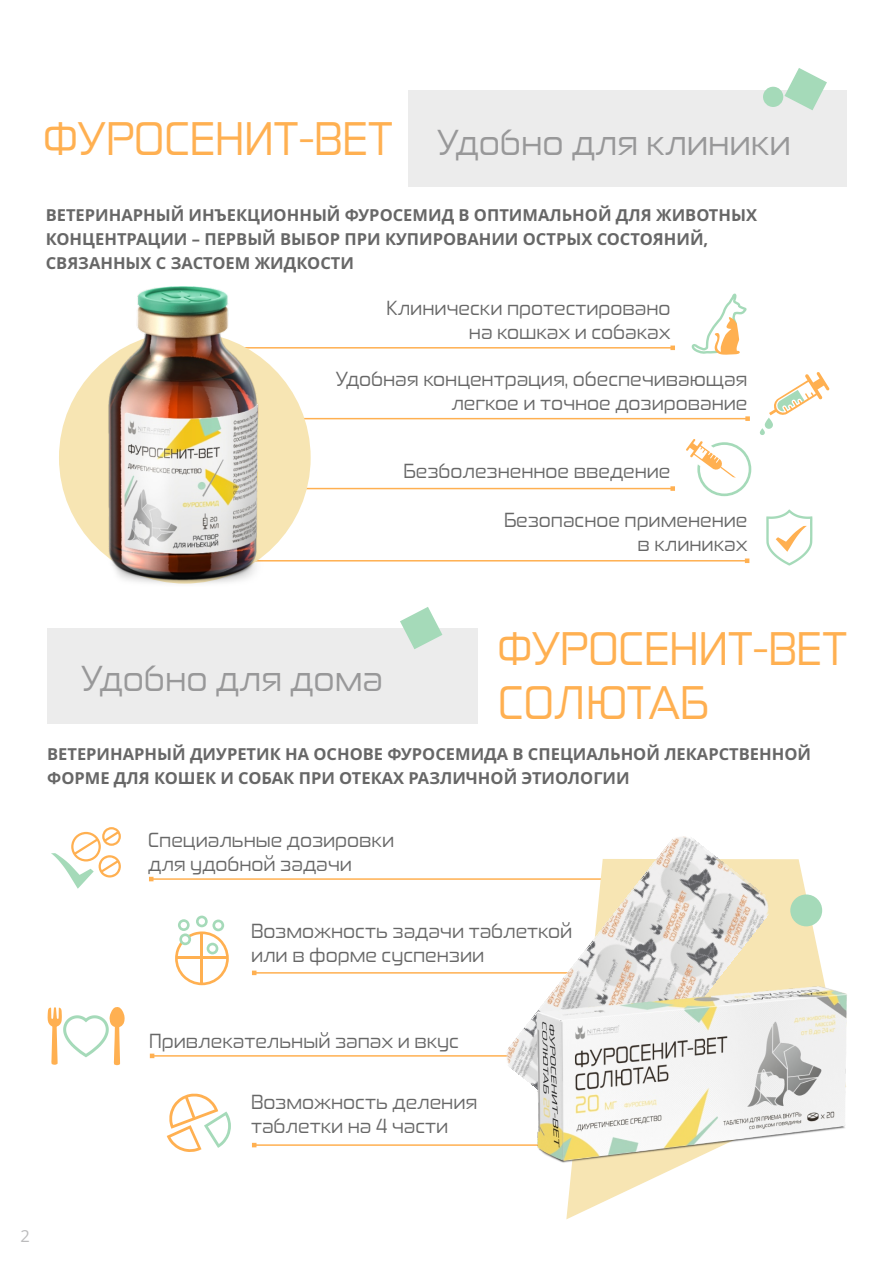
<style>
.page{position:relative;width:893px;height:1263px;background:#fff}
.page>*{position:absolute;margin:0;border:0;box-sizing:border-box;transform-origin:0 0}
.t1{font:45px/54px "Zekton Rg";color:#ffb051}
.t2{font:34.5px "Zekton Rg";color:#989899}
.t3{font:19.5px/24px "Zekton Rg";color:#676767;text-align:right}
.t4{font:700 16.5px/24px "Open Sans";color:#676767}
.t5{font:16.5px "Open Sans";color:#bcbcbd}
</style>
<div class="page">
<svg style="left:307px;top:486px;width:368px;height:5px"></svg>
<div style="left:408px;top:91px;width:438px;height:96px;background:#ececec"></div>
<svg style="left:784px;top:68px;width:43px;height:42px"></svg>
<svg style="left:304px;top:416px;width:446px;height:5px"></svg>
<svg style="left:269px;top:346px;width:406px;height:4px"></svg>
<svg style="left:269px;top:558px;width:480px;height:5px"></svg>
<div style="left:59px;top:332px;width:252px;height:251px;background:#f7e5b3;border-radius:50%"></div>
<div style="left:47px;top:628px;width:431px;height:95px;background:#ececec"></div>
<svg style="left:400px;top:607px;width:42px;height:42px"></svg>
<div style="left:763px;top:87px;width:20px;height:20px;background:#a5dab9;border-radius:50%"></div>
<svg style="left:149px;top:877px;width:351px;height:4px"></svg>
<svg style="left:252px;top:970px;width:248px;height:5px"></svg>
<svg style="left:150px;top:1053px;width:350px;height:5px"></svg>
<svg style="left:252px;top:1143px;width:279px;height:4px"></svg>
<svg style="left:48px;top:1007px;width:77px;height:58px"></svg>
<svg style="left:566px;top:859px;width:258px;height:360px"></svg>
<div style="left:790px;top:894px;width:32px;height:32px;background:#a5dab9;border-radius:50%"></div>
<svg style="left:167px;top:1093px;width:64px;height:59px"></svg>
<img style="left:500px;top:836px;width:276px;height:248px">
<img style="left:531px;top:980px;width:316px;height:190px">
<img style="left:97px;top:287px;width:172px;height:297px">
<svg style="left:51px;top:827px;width:70px;height:62px"></svg>
<svg style="left:175px;top:915px;width:54px;height:70px"></svg>
<svg style="left:686px;top:439px;width:65px;height:57px"></svg>
<svg style="left:766px;top:509px;width:46px;height:56px"></svg>
<svg style="left:692px;top:294px;width:55px;height:61px"></svg>
<svg style="left:760px;top:372px;width:70px;height:63px"></svg>
<h1 class="t1" style="left:44px;top:114px;width:351px">ФУРОСЕНИТ-ВЕТ</h1>
<h2 class="t2" style="left:437px;top:127px;width:355px">Удобно для клиники</h2>
<p class="t4" style="left:46px;top:204px;width:713px">ВЕТЕРИНАРНЫЙ ИНЪЕКЦИОННЫЙ ФУРОСЕМИД В ОПТИМАЛЬНОЙ ДЛЯ ЖИВОТНЫХ<br>КОНЦЕНТРАЦИИ – ПЕРВЫЙ ВЫБОР ПРИ КУПИРОВАНИИ ОСТРЫХ СОСТОЯНИЙ,<br>СВЯЗАННЫХ С ЗАСТОЕМ ЖИДКОСТИ</p>
<p class="t3" style="left:387px;top:297px;width:285px">Клинически протестировано на кошках и собаках</p>
<p class="t3" style="left:336px;top:368px;width:413px">Удобная концентрация, обеспечивающая легкое и точное дозирование</p>
<p class="t3" style="left:404px;top:460px;width:268px">Безболезненное введение</p>
<h2 class="t2" style="left:81px;top:663px;width:303px">Удобно для дома</h2>
<p class="t3" style="left:504px;top:509px;width:245px">Безопасное применение в клиниках</p>
<h1 class="t1" style="left:498px;top:625px;width:351px">ФУРОСЕНИТ-ВЕТ<br>СОЛЮТАБ</h1>
<p class="t4" style="left:47px;top:743px;width:765px">ВЕТЕРИНАРНЫЙ ДИУРЕТИК НА ОСНОВЕ ФУРОСЕМИДА В СПЕЦИАЛЬНОЙ ЛЕКАРСТВЕННОЙ<br>ФОРМЕ ДЛЯ КОШЕК И СОБАК ПРИ ОТЕКАХ РАЗЛИЧНОЙ ЭТИОЛОГИИ</p>
<p class="t3" style="left:148px;top:829px;width:247px;text-align:left">Специальные дозировки для удобной задачи</p>
<p class="t3" style="left:251px;top:920px;width:323px;text-align:left">Возможность задачи таблеткой или в форме суспензии</p>
<p class="t3" style="left:149px;top:1030px;width:311px">Привлекательный запах и вкус</p>
<p class="t3" style="left:251px;top:1091px;width:228px;text-align:left">Возможность деления таблетки на 4 части</p>
<p class="t5" style="left:20px;top:1224px;width:11px">2</p>
</div>
